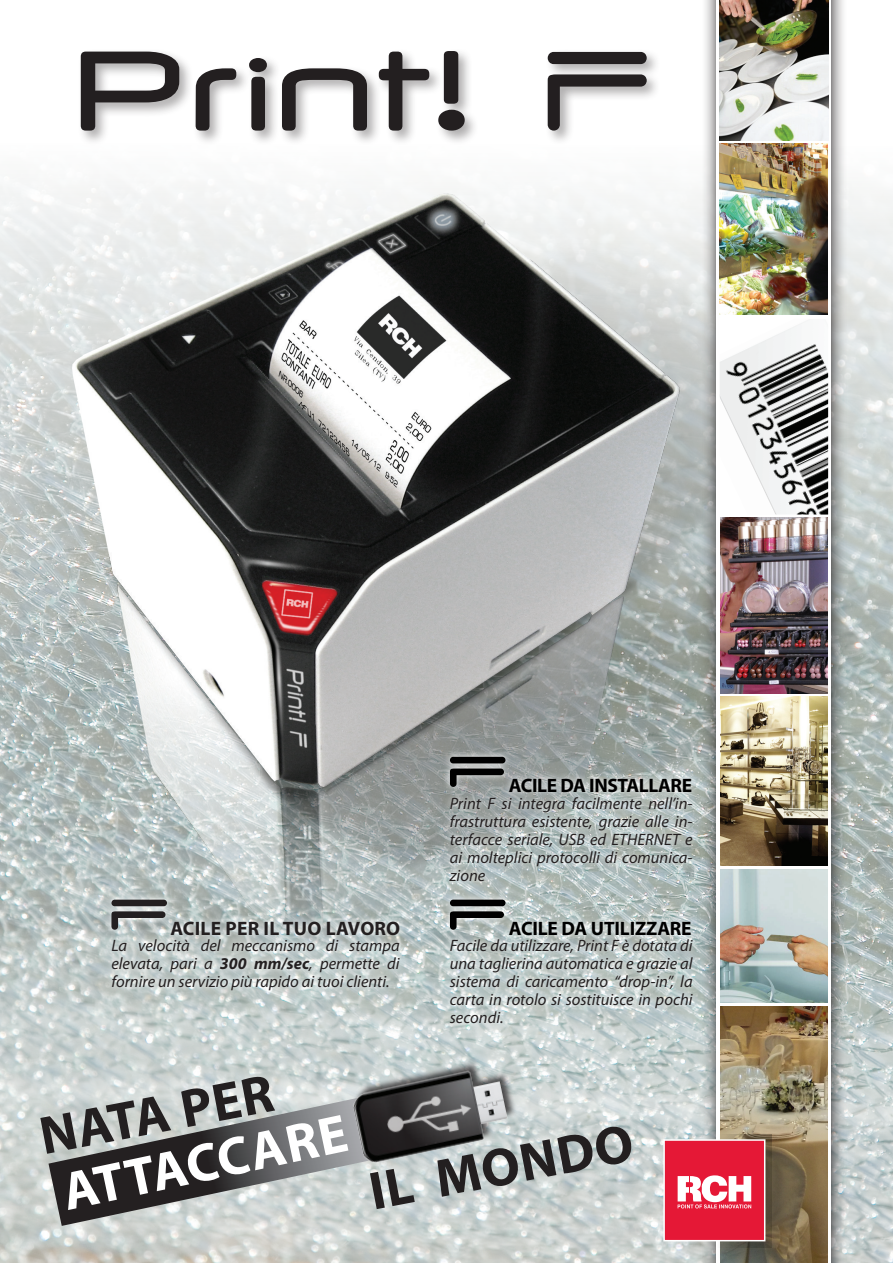
<style>
.page{position:relative;width:893px;height:1263px;background:#fff}
.page>*{position:absolute;margin:0;border:0;box-sizing:border-box;transform-origin:0 0}
.t1{font:69px "Space Age";color:#000}
.t2{font:69px "Space Age";color:#231f20}
.t3{font:700 54px "Myriad Pro";color:#231f20}
.t4{font:700 54px "Myriad Pro";color:#fff}
.t5{font:700 19.5px "Myriad Pro";letter-spacing:-.02em;color:#000}
.t6{font:700 19.5px "Myriad Pro";letter-spacing:.01em;color:#231f20}
.t7{font:italic 16.5px/18px "Myriad Pro";color:#231f20;text-align:justify}
.s1{font-weight:700}
</style>
<div class="page">
<img style="left:0;top:184px;width:893px;height:1079px">
<img style="left:72px;top:193px;width:821px;height:757px">
<div style="left:701px;top:0;width:146px;height:1263px;background:#231f20;opacity:.95"></div>
<svg style="left:716px;top:0;width:115px;height:1263px"></svg>
<img style="left:720px;top:319px;width:108px;height:195px">
<img style="left:720px;top:697px;width:108px;height:168px">
<img style="left:720px;top:144px;width:108px;height:171px">
<img style="left:720px;top:518px;width:108px;height:176px">
<img style="left:720px;top:870px;width:108px;height:132px">
<img style="left:720px;top:1007px;width:108px;height:256px">
<img style="left:720px;top:0;width:108px;height:140px">
<div style="left:78px;top:48px;width:583px;height:98px;background:#231f20;opacity:.36"></div>
<svg style="left:548px;top:52px;width:99px;height:79px"></svg>
<svg style="left:81px;top:52px;width:98px;height:79px"></svg>
<svg style="left:196px;top:68px;width:40px;height:63px"></svg>
<svg style="left:249px;top:58px;width:18px;height:73px"></svg>
<svg style="left:282px;top:68px;width:85px;height:63px"></svg>
<svg style="left:379px;top:52px;width:50px;height:79px"></svg>
<svg style="left:438px;top:51px;width:27px;height:80px"></svg>
<svg style="left:442px;top:892px;width:258px;height:139px;background:#c4cecc"></svg>
<svg style="left:442px;top:749px;width:258px;height:140px;background:#b3bbba"></svg>
<svg style="left:103px;top:892px;width:304px;height:106px;background:#c4cdcc"></svg>
<div style="left:717px;top:1136px;width:74px;height:127px;background:#231f20;opacity:.75"></div>
<svg style="left:714px;top:1134px;width:58px;height:113px"></svg>
<div style="left:664px;top:1140px;width:101px;height:101px;background:#e51836"></div>
<svg style="left:678px;top:1175px;width:73px;height:33px"></svg>
<div style="left:663px;top:1139px;width:102px;height:102px;border:2px solid #fff"></div>
<svg style="left:49px;top:1096px;width:252px;height:130px;background:#858786"></svg>
<img style="left:301px;top:1005px;width:253px;height:234px">
<h1 class="t1" style="left:446px;top:740px;width:64px">f</h1>
<p class="t5" style="left:509px;top:773px;width:185px">ACILE DA INSTALLARE</p>
<p class="t7" style="left:450px;top:794px;width:244px">Print F si integra facilmente nell’in&shy;frastruttura esistente, grazie alle in&shy;terfacce seriale, USB ed ETHERNET e ai molteplici protocolli di comunica&shy;zione</p>
<h1 class="t2" style="left:108px;top:883px;width:64px">f</h1>
<p class="t6" style="left:170px;top:915px;width:231px">ACILE PER IL TUO LAVORO</p>
<h1 class="t1" style="left:446px;top:883px;width:64px">f</h1>
<p class="t5" style="left:509px;top:915px;width:184px">ACILE DA UTILIZZARE</p>
<p class="t7" style="left:111px;top:937px;width:290px">La velocità del meccanismo di stampa elevata, pari a <span class="s1">300 mm/sec</span>, permette di fornire un servizio più rapido ai tuoi clienti.</p>
<p class="t7" style="left:450px;top:937px;width:244px">Facile da utilizzare, Print F è dotata di una taglierina automatica e grazie al sistema di caricamento “drop-in”, la carta in rotolo si sostituisce in pochi secondi.</p>
<h2 class="t3" style="left:34px;top:1102px;width:238px;rotate:-11deg">NATA PER</h2>
<h2 class="t4" style="left:56px;top:1158px;width:291px;rotate:-12deg">ATTACCARE</h2>
<h2 class="t3" style="left:363px;top:1158px;width:269px;rotate:-11deg">IL MONDO</h2>
</div>
